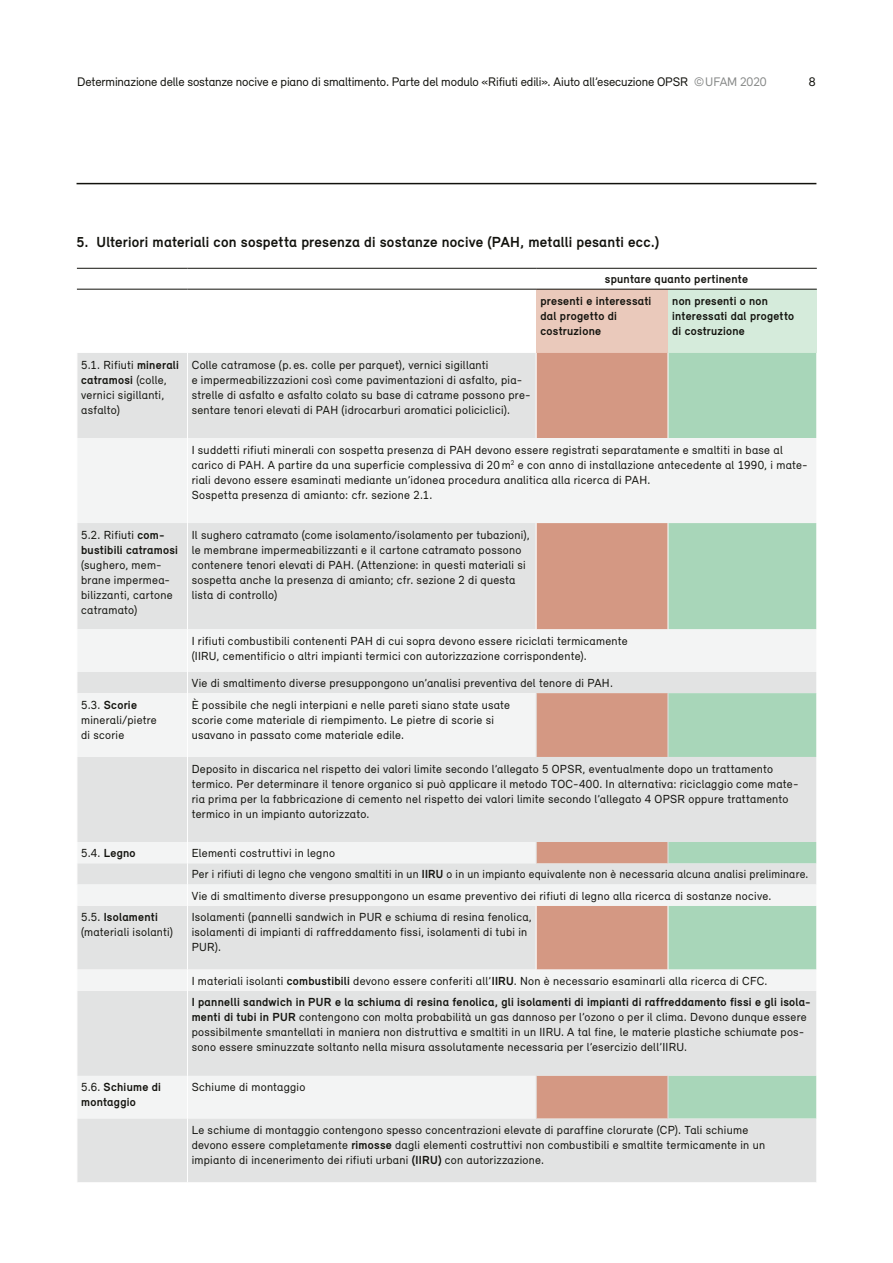
<style>
.page{position:relative;width:893px;height:1263px;background:#fff}
.page>*{position:absolute;margin:0;border:0;box-sizing:border-box;transform-origin:0 0}
._07_Untertitel{font:700 15px "Relevant";letter-spacing:.015em;color:#12120d}
.t1{font:12.75px "Relevant";letter-spacing:-.01em;color:#12120d}
._12_Grundtext_links{font:12px/15px "Relevant";letter-spacing:.02em;color:#12120d}
._12_Tabellenkopf{font:700 12px/15px "Relevant";letter-spacing:.02em;color:#12120d}
._12_Grundtext_links-2{font:700 12px/15px "Relevant";letter-spacing:.02em;color:#12120d}
.s1{color:#878988}
.s2{font-weight:700}
.s3{font-weight:400}
</style>
<div class="page">
<hr style="left:77px;top:183px;width:739px;height:1px;background:#12120d">
<div style="left:536px;top:289px;width:132px;height:64px;background:#eac9bb"></div>
<div style="left:668px;top:289px;width:149px;height:64px;background:#d5ebdb"></div>
<div style="left:78px;top:353px;width:738px;height:829px;background:#e2e3e3"></div>
<div style="left:537px;top:353px;width:131px;height:85px;background:#d49883"></div>
<div style="left:669px;top:353px;width:147px;height:85px;background:#a8d6b9"></div>
<svg style="left:78px;top:438px;width:738px;height:680px;fill:#e2e3e3"></svg>
<svg style="left:536px;top:693px;width:132px;height:425px;background:#ddc3ba"></svg>
<svg style="left:668px;top:693px;width:148px;height:425px;background:#c9ded2"></svg>
<hr style="left:668px;top:353px;width:1px;height:85px;background:#fff">
<hr style="left:668px;top:523px;width:1px;height:106px;background:#fff">
<hr style="left:77px;top:268px;width:110px;height:1px;background:#12120d">
<hr style="left:187px;top:268px;width:349px;height:1px;background:#12120d">
<hr style="left:536px;top:268px;width:132px;height:1px;background:#12120d">
<hr style="left:668px;top:268px;width:149px;height:1px;background:#12120d">
<hr style="left:77px;top:289px;width:110px;height:1px;background:#12120d">
<hr style="left:187px;top:289px;width:349px;height:1px;background:#12120d">
<hr style="left:536px;top:289px;width:132px;height:1px;background:#12120d">
<hr style="left:668px;top:289px;width:149px;height:1px;background:#12120d">
<hr style="left:187px;top:353px;width:1px;height:85px;background:#fff">
<hr style="left:536px;top:353px;width:1px;height:85px;background:#fff">
<hr style="left:187px;top:523px;width:1px;height:106px;background:#fff">
<hr style="left:536px;top:523px;width:1px;height:106px;background:#fff">
<hr style="left:187px;top:693px;width:1px;height:64px;background:#fff">
<hr style="left:187px;top:906px;width:1px;height:63px;background:#fff">
<hr style="left:187px;top:1076px;width:1px;height:42px;background:#fff">
<hr style="left:536px;top:906px;width:1px;height:63px;background:#fff">
<hr style="left:668px;top:906px;width:1px;height:63px;background:#fff">
<hr style="left:187px;top:438px;width:1px;height:85px;background:#fff">
<hr style="left:187px;top:629px;width:1px;height:43px;background:#fff">
<svg style="left:187px;top:672px;width:1px;height:21px"></svg>
<svg style="left:77px;top:672px;width:1px;height:21px"></svg>
<hr style="left:187px;top:757px;width:1px;height:85px;background:#fff">
<svg style="left:816px;top:842px;width:1px;height:22px"></svg>
<svg style="left:187px;top:842px;width:1px;height:64px"></svg>
<svg style="left:187px;top:969px;width:1px;height:22px"></svg>
<hr style="left:187px;top:991px;width:1px;height:85px;background:#fff">
<hr style="left:187px;top:1118px;width:1px;height:64px;background:#fff">
<hr style="left:536px;top:693px;width:1px;height:64px;background:#e2e3e3">
<hr style="left:668px;top:693px;width:1px;height:64px;background:#e2e3e3">
<svg style="left:536px;top:842px;width:1px;height:21px"></svg>
<svg style="left:668px;top:842px;width:1px;height:21px"></svg>
<hr style="left:536px;top:1076px;width:1px;height:42px;background:#e2e3e3">
<hr style="left:668px;top:1076px;width:1px;height:42px;background:#e2e3e3">
<svg style="left:77px;top:863px;width:1px;height:22px"></svg>
<p class="t1" style="left:77px;top:74px;width:691px">Determinazione delle sostanze nocive e piano di smaltimento. Parte del modulo «Rifiuti edili». Aiuto all’esecuzione OPSR <span class="s1">©UFAM 2020</span></p>
<p class="t1" style="left:809px;top:74px;width:8px">8</p>
<h3 class="_07_Untertitel" style="left:77px;top:232px;width:584px">5. Ulteriori materiali con sospetta presenza di sostanze nocive (PAH, metalli pesanti ecc.)</h3>
<p class="_12_Tabellenkopf" style="left:605px;top:271px;width:145px">spuntare quanto pertinente</p>
<p class="_12_Tabellenkopf" style="left:540px;top:293px;width:113px">presenti e interessati dal progetto di costruzione</p>
<p class="_12_Tabellenkopf" style="left:672px;top:293px;width:123px">non presenti o non interessati dal progetto di costruzione</p>
<p class="_12_Grundtext_links" style="left:81px;top:357px;width:99px">5.1. Rifiuti <span class="s2">minerali catramosi</span> (colle, vernici sigillanti, asfalto)</p>
<p class="_12_Grundtext_links" style="left:192px;top:357px;width:340px">Colle catramose (p. es. colle per parquet), vernici sigillanti<br>e impermeabilizzazioni così come pavimentazioni di asfalto, pia&shy;strelle di asfalto e asfalto colato su base di catrame possono pre&shy;sentare tenori elevati di PAH (idrocarburi aromatici policiclici).</p>
<p class="_12_Grundtext_links" style="left:192px;top:442px;width:617px">I suddetti rifiuti minerali con sospetta presenza di PAH devono essere registrati separatamente e smaltiti in base al carico di PAH. A partire da una superficie complessiva di 20m<sup>2</sup> e con anno di installazione antecedente al 1990, i mate&shy;riali devono essere esaminati mediante un’idonea procedura analitica alla ricerca di PAH.</p>
<p class="_12_Grundtext_links" style="left:192px;top:487px;width:242px">Sospetta presenza di amianto: cfr. sezione 2.1.</p>
<p class="_12_Grundtext_links" style="left:81px;top:527px;width:98px">5.2. Rifiuti <span class="s2">com&shy;bustibili catramosi </span>(sughero, mem&shy;brane impermea&shy;bilizzanti, cartone catramato)</p>
<p class="_12_Grundtext_links" style="left:192px;top:527px;width:340px">Il sughero catramato (come isolamento/isolamento per tubazioni), le membrane impermeabilizzanti e il cartone catramato possono contenere tenori elevati di PAH. (Attenzione: in questi materiali si sospetta anche la presenza di amianto; cfr. sezione 2 di questa lista di controllo)</p>
<p class="_12_Grundtext_links" style="left:192px;top:633px;width:437px">I rifiuti combustibili contenenti PAH di cui sopra devono essere riciclati termicamente (IIRU, cementificio o altri impianti termici con autorizzazione corrispondente).</p>
<p class="_12_Grundtext_links" style="left:192px;top:675px;width:423px">Vie di smaltimento diverse presuppongono un’analisi preventiva del tenore di PAH.</p>
<p class="_12_Grundtext_links" style="left:81px;top:697px;width:77px">5.3. <span class="s2">Scorie </span>minerali/pietre di scorie</p>
<p class="_12_Grundtext_links" style="left:192px;top:697px;width:320px">È possibile che negli interpiani e nelle pareti siano state usate scorie come materiale di riempimento. Le pietre di scorie si usavano in passato come materiale edile.</p>
<p class="_12_Grundtext_links" style="left:192px;top:761px;width:608px">Deposito in discarica nel rispetto dei valori limite secondo l’allegato 5 OPSR, eventualmente dopo un trattamento termico. Per determinare il tenore organico si può applicare il metodo TOC-400. In alternativa: riciclaggio come mate&shy;ria prima per la fabbricazione di cemento nel rispetto dei valori limite secondo l’allegato 4 OPSR oppure trattamento termico in un impianto autorizzato.</p>
<p class="_12_Grundtext_links-2" style="left:81px;top:845px;width:56px"><span class="s3">5.4.</span> Legno</p>
<p class="_12_Grundtext_links" style="left:192px;top:845px;width:145px">Elementi costruttivi in legno</p>
<p class="_12_Grundtext_links" style="left:192px;top:866px;width:618px">Per i rifiuti di legno che vengono smaltiti in un <span class="s2">IIRU</span> o in un impianto equivalente non è necessaria alcuna analisi preliminare.</p>
<p class="_12_Grundtext_links" style="left:192px;top:888px;width:581px">Vie di smaltimento diverse presuppongono un esame preventivo dei rifiuti di legno alla ricerca di sostanze nocive.</p>
<p class="_12_Grundtext_links" style="left:81px;top:909px;width:93px">5.5. <span class="s2">Isolamenti </span>(materiali isolanti)</p>
<p class="_12_Grundtext_links" style="left:192px;top:909px;width:342px">Isolamenti (pannelli sandwich in PUR e schiuma di resina fenolica, isolamenti di impianti di raffreddamento fissi, isolamenti di tubi in<br>PUR).</p>
<p class="_12_Grundtext_links" style="left:192px;top:973px;width:577px">I materiali isolanti <span class="s2">combustibili</span> devono essere conferiti all’<span class="s2">IIRU</span>. Non è necessario esaminarli alla ricerca di CFC.</p>
<p class="_12_Grundtext_links" style="left:192px;top:995px;width:620px"><span class="s2">I pannelli sandwich in PUR e la schiuma di resina fenolica, gli isolamenti di impianti di raffreddamento fissi e gli isola&shy;menti di tubi in PUR</span> contengono con molta probabilità un gas dannoso per l’ozono o per il clima. Devono dunque essere possibilmente smantellati in maniera non distruttiva e smaltiti in un IIRU. A tal fine, le materie plastiche schiumate pos&shy;sono essere sminuzzate soltanto nella misura assolutamente necessaria per l’esercizio dell’IIRU.</p>
<p class="_12_Grundtext_links-2" style="left:81px;top:1080px;width:81px"><span class="s3">5.6.</span> Schiume di montaggio</p>
<p class="_12_Grundtext_links" style="left:192px;top:1080px;width:115px">Schiume di montaggio</p>
<p class="_12_Grundtext_links" style="left:192px;top:1122px;width:575px">Le schiume di montaggio contengono spesso concentrazioni elevate di paraffine clorurate (CP). Tali schiume devono essere completamente <span class="s2">rimosse</span> dagli elementi costruttivi non combustibili e smaltite termicamente in un impianto di incenerimento dei rifiuti urbani <span class="s2">(IIRU)</span> con autorizzazione.</p>
</div>
